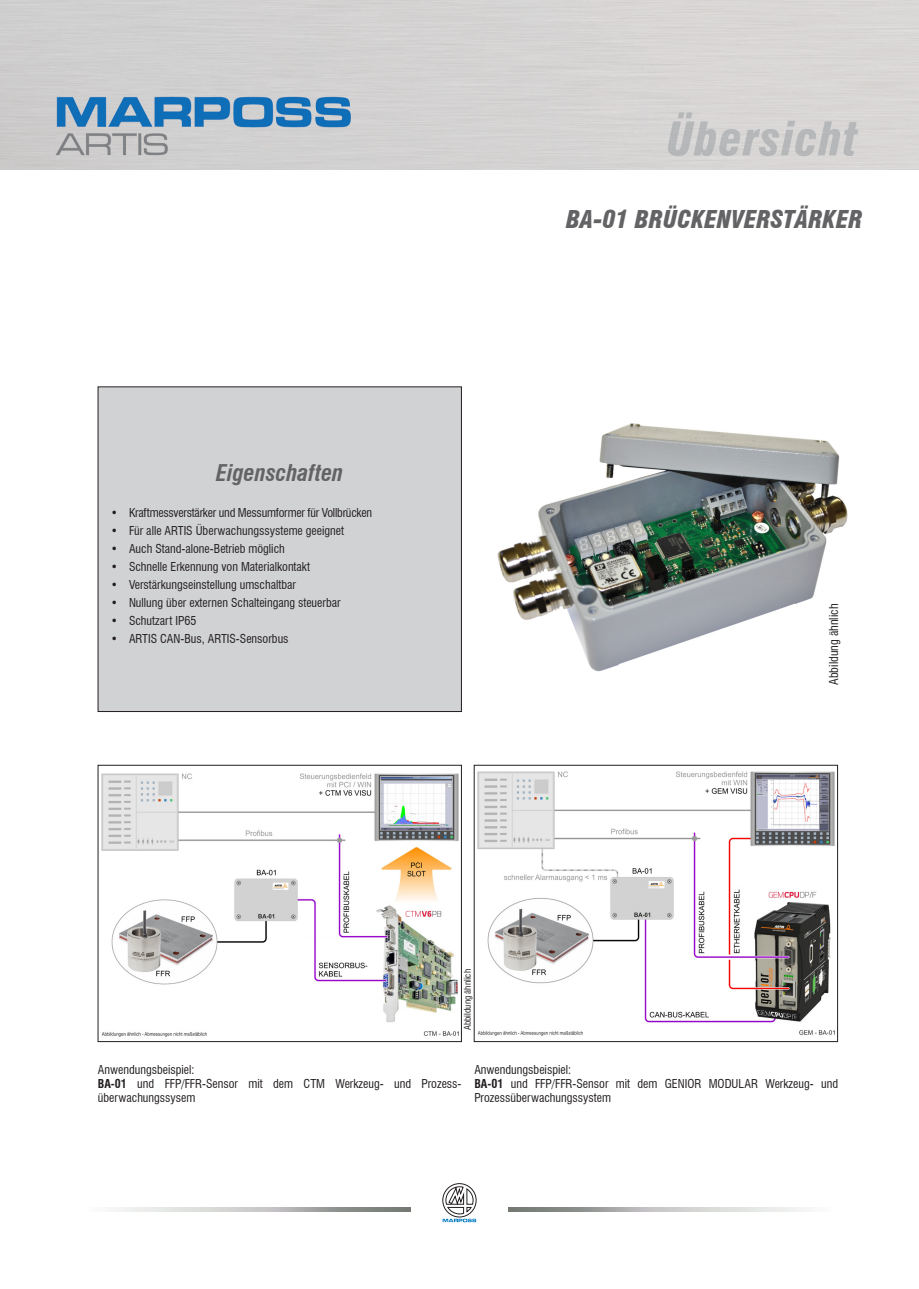
<style>
.page{position:relative;width:919px;height:1289px;background:#fff}
.page>*{position:absolute;margin:0;border:0;box-sizing:border-box;transform-origin:0 0}
.t1{font:italic 900 condensed 24px "Swiss 721 BT";color:#636366}
.t2{font:italic 700 condensed 22.5px "Swiss 721 BT";color:#636366}
.t3{font:condensed 12px/14.4px "Swiss 721 BT";color:#231f20}
.t4{font:condensed 12px "Swiss 721 BT";letter-spacing:-.02em;color:#231f20}
.t5{font:condensed 9px "Swiss 721 BT";color:#231f20}
.s1{font-weight:700}
</style>
<div class="page">
<img style="left:0;top:0;width:918px;height:170px">
<svg style="left:114px;top:1207px;width:296px;height:4px"></svg>
<svg style="left:508px;top:1207px;width:298px;height:4px"></svg>
<svg style="left:442px;top:1183px;width:34px;height:39px"></svg>
<img style="left:497px;top:423px;width:351px;height:249px">
<img style="left:477px;top:771px;width:358px;height:265px">
<img style="left:101px;top:773px;width:358px;height:264px">
<div style="left:98px;top:387px;width:363px;height:324px;background:#d1d2d4"></div>
<h2 class="t2" style="left:216px;top:459px;width:129px">Eigenschaften</h2>
<p class="t4" style="left:111px;top:505px;width:263px">• Kraftmessverstärker und Messumformer für Vollbrücken</p>
<p class="t3" style="left:111px;top:523px;width:235px">• Für alle ARTIS Überwachungssysteme geeignet</p>
<p class="t3" style="left:111px;top:541px;width:175px">• Auch Stand-alone-Betrieb möglich</p>
<p class="t3" style="left:111px;top:559px;width:200px">• Schnelle Erkennung von Materialkontakt</p>
<p class="t3" style="left:111px;top:577px;width:186px">• Verstärkungseinstellung umschaltbar</p>
<p class="t3" style="left:111px;top:595px;width:231px">• Nullung über externen Schalteingang steuerbar</p>
<p class="t3" style="left:111px;top:613px;width:87px">• Schutzart IP65</p>
<p class="t3" style="left:111px;top:631px;width:179px">• ARTIS CAN-Bus, ARTIS-Sensorbus</p>
<h1 class="t1" style="left:566px;top:205px;width:298px">BA-01 BRÜCKENVERSTÄRKER</h1>
<p class="t3" style="left:826px;top:685px;width:83px;rotate:-90deg">Abbildung ähnlich</p>
<p class="t5" style="left:462px;top:1030px;width:62px;rotate:-90deg">Abbildung ähnlich</p>
<p class="t3" style="left:98px;top:1061px;width:364px">Anwendungsbeispiel:<br><span class="s1">BA-01</span> und FFP/FFR-Sensor mit dem CTM Werkzeug- und Prozess&shy;überwachungssysem</p>
<p class="t3" style="left:474px;top:1061px;width:365px">Anwendungsbeispiel:<br><span class="s1">BA-01</span> und FFP/FFR-Sensor mit dem GENIOR MODULAR Werkzeug- und<br>Prozessüberwachungssystem</p>
</div>
